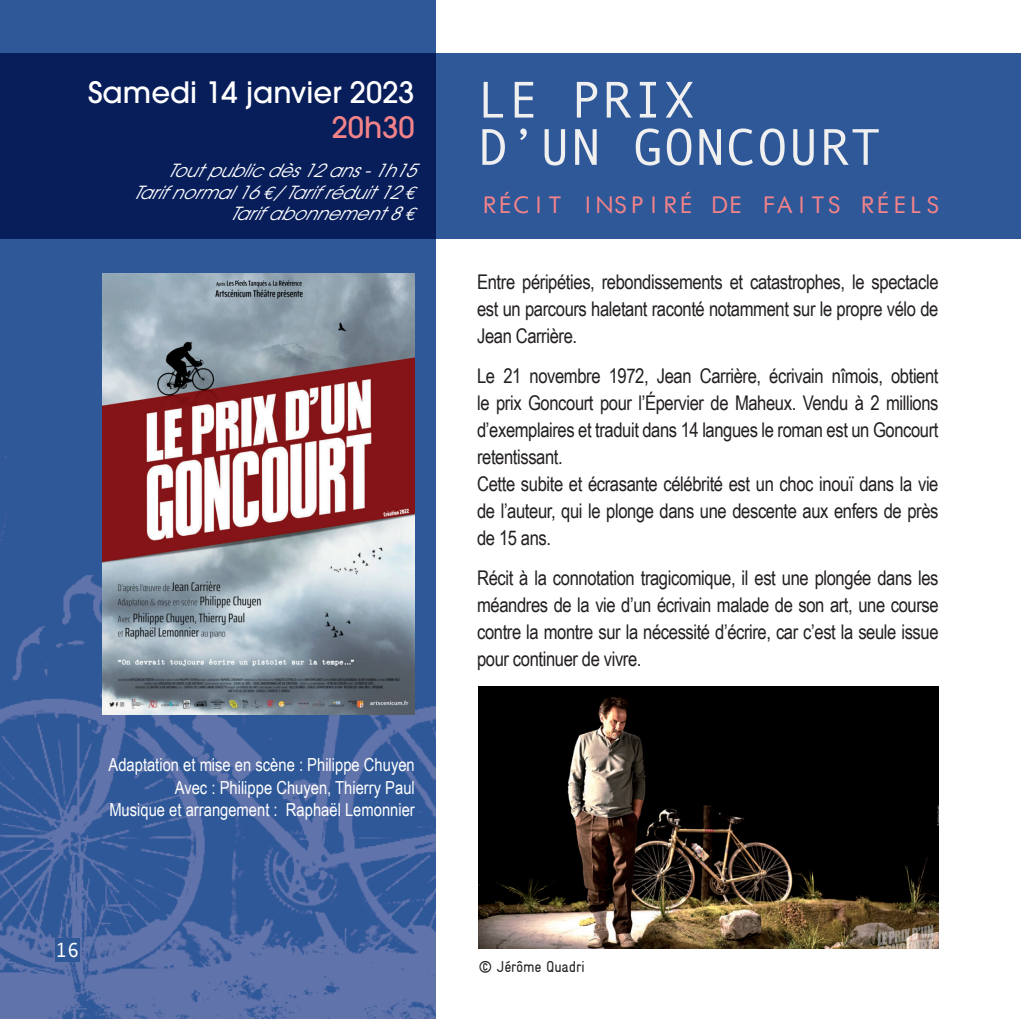
<style>
.page{position:relative;width:1021px;height:1019px;background:#fff}
.page>*{position:absolute;margin:0;border:0;box-sizing:border-box;transform-origin:0 0}
.t1{font:51.75px "Andale Mono";color:#f0f0f0}
.t2{font:500 29.25px "Avant Garde";color:#fff}
.t3{font:500 29.25px "Avant Garde";color:#f38389}
.t4{font:22.5px "Futurist Fixed Width";letter-spacing:-.27em;color:#f38389}
.t5{font:20.25px/27px "Arial Narrow";letter-spacing:-.02em;color:#231f20;text-align:justify}
.t6{font:20.25px "Andale Mono";color:#fff}
.t7{font:18px "Arial Narrow";color:#fff}
.t8{font:italic 18px "Avant Garde";color:#fff}
.t9{font:condensed 15.75px "Gravur";letter-spacing:-.02em;color:#231f20}
.s1{font-family:"Euro Mono"}
</style>
<div class="page">
<img style="left:0;top:0;width:435px;height:1019px">
<svg style="left:0;top:53px;width:1020px;height:185px;background:#1e3f7e"></svg>
<div style="left:55px;top:938px;width:24px;height:23px;background:#2f5899"></div>
<img style="left:478px;top:686px;width:460px;height:262px">
<img style="left:103px;top:273px;width:311px;height:442px">
<p class="t2" style="left:88px;top:74px;width:328px">Samedi 14 janvier 2023</p>
<p class="t3" style="left:331px;top:110px;width:85px">20h30</p>
<p class="t8" style="left:167px;top:160px;width:256px">Tout publicdès12 ans-1h15</p>
<p class="t8" style="left:133px;top:181px;width:288px">Tarif normal 16<span class="s1">E</span>/ Tarif réduit 12 <span class="s1">E</span></p>
<p class="t8" style="left:229px;top:203px;width:191px">Tarif abonnement 8<span class="s1">E</span></p>
<p class="t7" style="left:108px;top:754px;width:308px">Adaptation et mise en scène : Philippe Chuyen</p>
<p class="t7" style="left:175px;top:777px;width:241px">Avec : Philippe Chuyen, Thierry Paul</p>
<p class="t7" style="left:109px;top:799px;width:307px">Musique et arrangement : Raphaël Lemonnier</p>
<p class="t6" style="left:55px;top:936px;width:26px">16</p>
<p class="t1" style="left:477px;top:66px;width:219px">LE PRIX</p>
<p class="t1" style="left:477px;top:113px;width:405px">D’UN GONCOURT</p>
<p class="t4" style="left:478px;top:190px;width:467px">RÉCIT INSPIRÉ DE FAITS RÉELS</p>
<p class="t5" style="left:477px;top:269px;width:463px">Entre péripéties, rebondissements et catastrophes, le spectacle est un parcours haletant raconté notamment sur le propre vélo de Jean Carrière.</p>
<p class="t5" style="left:477px;top:362px;width:463px">Le 21 novembre 1972, Jean Carrière, écrivain nîmois, obtient le prix Goncourt pour l’Épervier de Maheux. Vendu à 2 millions d’exemplaires et traduit dans 14 langues le roman est un Goncourt retentissant.</p>
<p class="t5" style="left:477px;top:470px;width:462px">Cette subite et écrasante célébrité est un choc inouï dans la vie de l’auteur, qui le plonge dans une descente aux enfers de près de 15 ans.</p>
<p class="t5" style="left:477px;top:564px;width:463px">Récit à la connotation tragicomique, il est une plongée dans les méandres de la vie d’un écrivain malade de son art, une course contre la montre sur la nécessité d’écrire, car c’est la seule issue pour continuer de vivre.</p>
<p class="t9" style="left:478px;top:958px;width:108px">© Jérôme Quadri</p>
</div>
